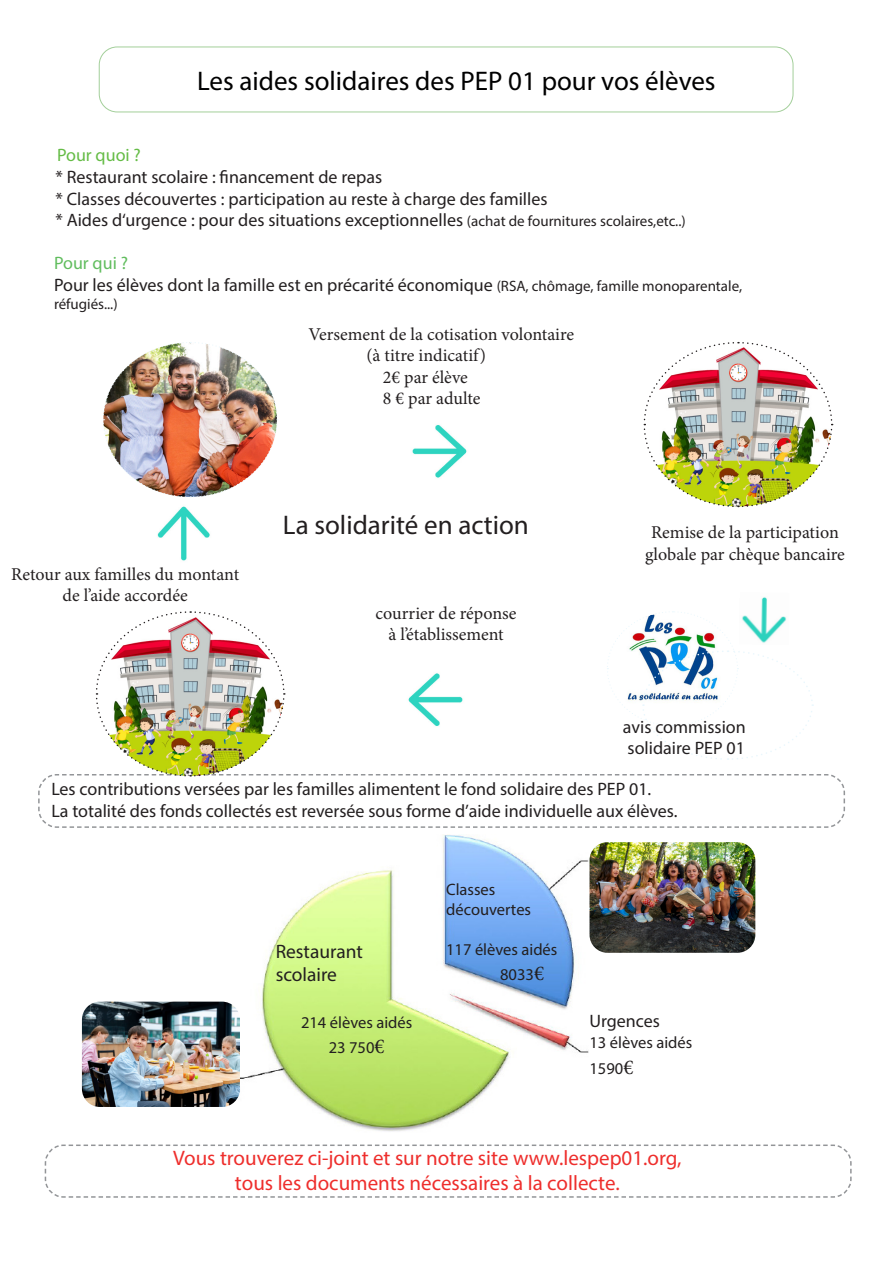
<style>
.page{position:relative;width:893px;height:1263px;background:#fff}
.page>*{position:absolute;margin:0;border:0;box-sizing:border-box;transform-origin:0 0}
.t1{font:27px "Myriad Pro";color:#000001}
.t2{font:27px "Myriad Pro";color:#231f20}
.t3{font:21px "Myriad Pro";color:#ee2e2c}
.t4{font:19.5px "Myriad Pro";color:#231f20}
.t5{font:18px "Myriad Pro";color:#231f20}
.t6{font:18px/21.6px "Minion Pro";color:#231f20;text-align:center}
.t7{font:18px "Myriad Pro";color:#65bc46}
.t8{font:18px "Myriad Pro";color:#61bd5e}
.t9{font:16.5px "Myriad Pro";color:#231f20}
.t10{font:15px "Myriad Pro";color:#231f20}
.s1{font-size:15px}
.s2{font-family:"Minion Pro";font-size:21px}
</style>
<div class="page">
<img style="left:103px;top:342px;width:175px;height:156px">
<img style="left:240px;top:834px;width:348px;height:298px">
<img style="left:589px;top:842px;width:166px;height:111px">
<img style="left:82px;top:1001px;width:158px;height:106px">
<div style="left:99px;top:47px;width:694px;height:65px;border:1px solid #a3cf9a;border-radius:18px"></div>
<svg style="left:38px;top:774px;width:807px;height:54px"></svg>
<svg style="left:44px;top:1144px;width:808px;height:54px"></svg>
<img style="left:412px;top:425px;width:55px;height:53px">
<img style="left:761px;top:597px;width:6px;height:13px">
<img style="left:157px;top:506px;width:53px;height:55px">
<img style="left:643px;top:341px;width:190px;height:167px">
<svg style="left:61px;top:610px;width:760px;height:167px"></svg>
<p class="t1" style="left:197px;top:65px;width:520px">Les aides solidaires des PEP 01 pour vos élèves</p>
<p class="t7" style="left:57px;top:144px;width:85px">Pour quoi ?</p>
<p class="t5" style="left:56px;top:166px;width:328px">* Restaurant scolaire : financement de repas</p>
<p class="t5" style="left:56px;top:187px;width:494px">* Classes découvertes : participation au reste à charge des familles</p>
<p class="t5" style="left:56px;top:209px;width:632px">* Aides d‘urgence : pour des situations exceptionnelles <span class="s1">(achat de fournitures scolaires,etc..)</span></p>
<p class="t8" style="left:54px;top:252px;width:76px">Pour qui ?</p>
<p class="t5" style="left:54px;top:274px;width:690px">Pour les élèves dont la famille est en précarité économique <span class="s1">(RSA, chômage, famille monoparentale,</span></p>
<p class="t10" style="left:54px;top:295px;width:65px">réfugiés...)</p>
<p class="t6" style="left:11px;top:563px;width:229px">Retour aux familles du montant</p>
<p class="t6" style="left:63px;top:585px;width:127px">de l’aide accordée</p>
<p class="t6" style="left:308px;top:323px;width:267px">Versement de la cotisation volontaire</p>
<p class="t6" style="left:366px;top:345px;width:121px">(à titre indicatif)</p>
<p class="t6" style="left:383px;top:366px;width:87px">2€ par élève</p>
<p class="t6" style="left:383px;top:388px;width:99px">8 € par adulte</p>
<p class="t2" style="left:283px;top:509px;width:247px">La solidarité en action</p>
<p class="t6" style="left:376px;top:602px;width:142px">courrier de réponse</p>
<p class="t6" style="left:389px;top:624px;width:117px">à l’établissement</p>
<p class="t6" style="left:645px;top:522px;width:201px">Remise de la participation globale par chèque bancaire</p>
<p class="t5" style="left:623px;top:716px;width:124px">avis commission</p>
<p class="t5" style="left:628px;top:737px;width:119px">solidaire PEP 01</p>
<p class="t5" style="left:51px;top:778px;width:601px">Les contributions versées par les familles alimentent le fond solidaire des PEP 01.</p>
<p class="t5" style="left:51px;top:800px;width:628px">La totalité des fonds collectés est reversée sous forme d’aide individuelle aux élèves.</p>
<p class="t4" style="left:276px;top:939px;width:89px">Restaurant</p>
<p class="t4" style="left:276px;top:963px;width:63px">scolaire</p>
<p class="t9" style="left:301px;top:1012px;width:113px">214 élèves aidés</p>
<p class="t9" style="left:329px;top:1037px;width:57px">23 750<span class="s2">€</span></p>
<p class="t9" style="left:446px;top:879px;width:51px">Classes</p>
<p class="t9" style="left:446px;top:899px;width:87px">découvertes</p>
<p class="t9" style="left:446px;top:939px;width:113px">117 élèves aidés</p>
<p class="t9" style="left:500px;top:964px;width:45px">8033<span class="s2">€</span></p>
<p class="t5" style="left:589px;top:1010px;width:72px">Urgences</p>
<p class="t9" style="left:589px;top:1033px;width:104px">13 élèves aidés</p>
<p class="t9" style="left:589px;top:1058px;width:45px">1590<span class="s2">€</span></p>
<p class="t3" style="left:173px;top:1145px;width:510px">Vous trouverez ci-joint et sur notre site www.lespep01.org,</p>
<p class="t3" style="left:235px;top:1170px;width:386px">tous les documents nécessaires à la collecte.</p>
</div>
